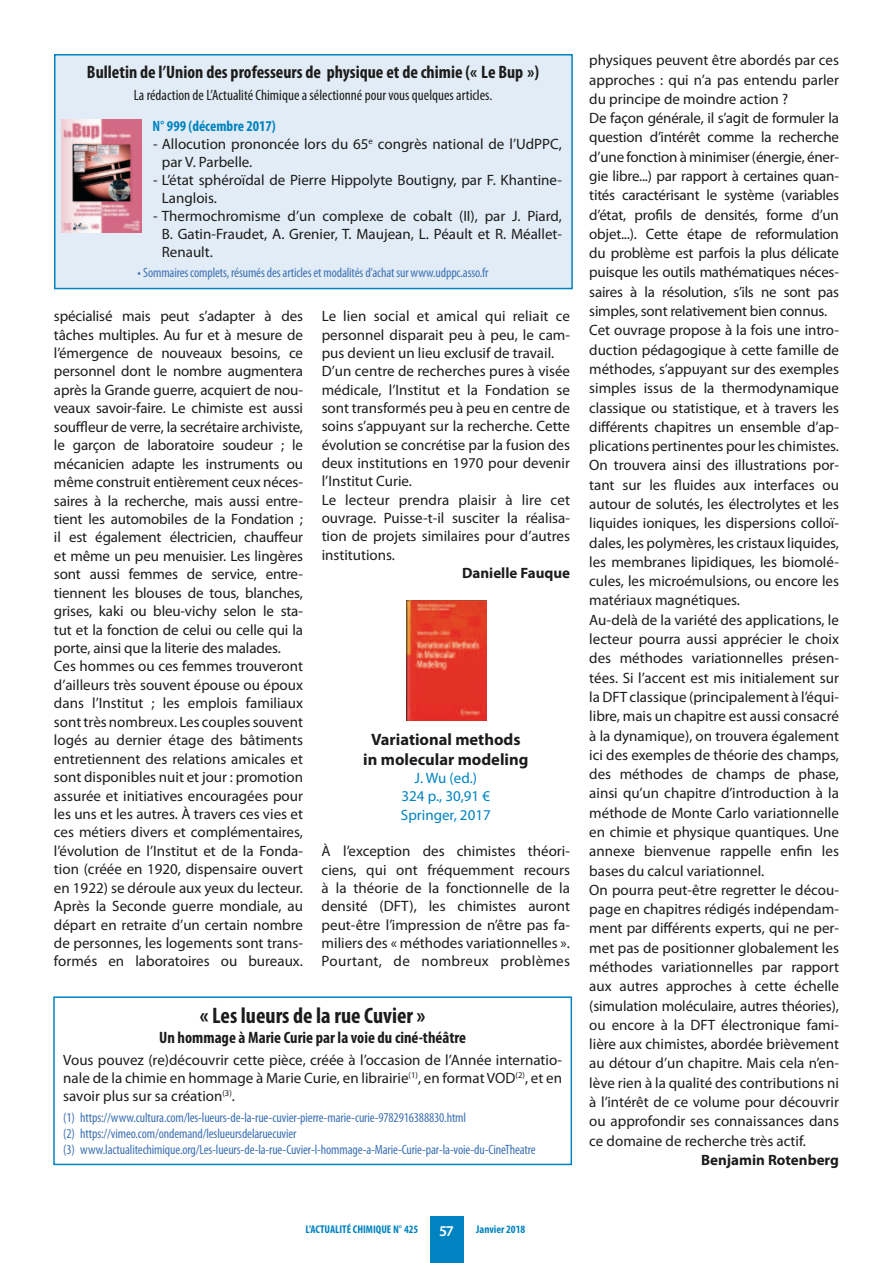
<style>
.page{position:relative;width:893px;height:1263px;background:#fff}
.page>*{position:absolute;margin:0;border:0;box-sizing:border-box;transform-origin:0 0}
.t1{font:700 condensed 22.5px "Myriad Pro";color:#1c1c1b}
.t2{font:700 condensed 18px "Myriad Pro";color:#1c1c1b}
.t3{font:700 condensed 16.5px "Myriad Pro";color:#1c1c1b}
.t4{font:700 16.5px/20.1px "Myriad Pro";color:#1c1c1b;text-align:center}
.t5{font:15px/19.4px "Myriad Pro";color:#1c1c1b}
.t6{font:condensed 15px "Myriad Pro";color:#1c1c1b}
.t7{font:15px/18.3px "Myriad Pro";color:#0083c0;text-align:center}
.t8{font:700 15px "Myriad Pro";color:#1c1c1b}
.t9{font:700 condensed 15px "Myriad Pro";color:#0083c0}
.t10{font:600 15px "Myriad Pro";color:#fff}
.t11{font:condensed 13.5px/16.2px "Myriad Pro";letter-spacing:-.01em;color:#3e72b4}
.t12{font:700 condensed 11.25px "Myriad Pro";color:#0083c0}
</style>
<div class="page">
<div style="left:432px;top:1216px;width:31px;height:47px;background:#0083c0"></div>
<div style="left:431px;top:1216px;width:31px;height:47px;background:#0083c0"></div>
<img style="left:407px;top:600px;width:79px;height:120px">
<div style="left:53px;top:996px;width:519px;height:169px;border:2px solid #0083c0"></div>
<div style="left:55px;top:55px;width:517px;height:234px;background:#e2ecf6"></div>
<div style="left:54px;top:54px;width:519px;height:235px;border:2px solid #0083c0"></div>
<img style="left:62px;top:119px;width:80px;height:113px">
<p class="t2" style="left:87px;top:60px;width:454px">Bulletin de l’Union des professeurs de physique et de chimie (« Le Bup »)</p>
<p class="t6" style="left:134px;top:86px;width:360px">La rédaction de L’Actualité Chimique a sélectionné pour vous quelques articles.</p>
<p class="t9" style="left:153px;top:116px;width:125px">N° 999 (décembre 2017)</p>
<p class="t5" style="left:162px;top:134px;width:402px;line-height:18px;text-indent:-8px">- Allocution prononcée lors du 65<sup>e</sup> congrès national de l’UdPPC, par V. Parbelle.</p>
<p class="t5" style="left:162px;top:170px;width:402px;line-height:18px;text-indent:-9px">- L’état sphéroïdal de Pierre Hippolyte Boutigny, par F. Khantine-<br>Langlois.</p>
<p class="t5" style="left:162px;top:206px;width:402px;line-height:18px;text-align:justify;text-indent:-9px">- Thermochromisme d’un complexe de cobalt (II), par J. Piard, B. Gatin-Fraudet, A. Grenier, T. Maujean, L. Péault et R. Méallet-Renault.</p>
<p class="t11" style="left:137px;top:264px;width:353px">• Sommairescomplets, résumésdesarticlesetmodalitésd’achatsurwww.udppc.asso.fr</p>
<p class="t5" style="left:54px;top:307px;width:251px;line-height:18.5px">spécialisé mais peut s’adapter à des tâches multiples. Au fur et à mesure de l’émergence de nouveaux besoins, ce personnel dont le nombre augmentera après la Grande guerre, acquiert de nou&shy;veaux savoir-faire. Le chimiste est aussi souffleur de verre, la secrétaire archiviste, le garçon de laboratoire soudeur ; le mécanicien adapte les instruments ou même construit entièrement ceux néces&shy;saires à la recherche, mais aussi entre&shy;tient les automobiles de la Fondation ; il est également électricien, chauffeur et même un peu menuisier. Les lingères sont aussi femmes de service, entre&shy;tiennent les blouses de tous, blanches, grises, kaki ou bleu-vichy selon le sta&shy;tut et la fonction de celui ou celle qui la porte, ainsi que la literie des malades.<br>Ces hommes ou ces femmes trouveront d’ailleurs très souvent épouse ou époux dans l’Institut ; les emplois familiaux sont très nombreux. Les couples souvent logés au dernier étage des bâtiments entretiennent des relations amicales et sont disponibles nuit et jour : promotion assurée et initiatives encouragées pour les uns et les autres. À travers ces vies et ces métiers divers et complémentaires, l’évolution de l’Institut et de la Fonda&shy;tion (créée en 1920, dispensaire ouvert en 1922) se déroule aux yeux du lecteur.<br>Après la Seconde guerre mondiale, au départ en retraite d’un certain nombre de personnes, les logements sont trans&shy;formés en laboratoires ou bureaux.</p>
<p class="t5" style="left:322px;top:307px;width:250px;line-height:18.3px">Le lien social et amical qui reliait ce personnel disparait peu à peu, le cam&shy;pus devient un lieu exclusif de travail.<br>D’un centre de recherches pures à visée médicale, l’Institut et la Fondation se sont transformés peu à peu en centre de soins s’appuyant sur la recherche. Cette évolution se concrétise par la fusion des deux institutions en 1970 pour devenir l’Institut Curie.<br>Le lecteur prendra plaisir à lire cet ouvrage. Puisse-t-il susciter la réalisa&shy;tion de projets similaires pour d’autres institutions.</p>
<p class="t8" style="left:462px;top:563px;width:109px">Danielle Fauque</p>
<p class="t4" style="left:363px;top:728px;width:167px">Variational methods in molecular modeling</p>
<p class="t7" style="left:401px;top:769px;width:91px">J. Wu (ed.)<br>324 p., 30,91 €<br>Springer, 2017</p>
<p class="t5" style="left:322px;top:842px;width:250px;line-height:18.3px;text-align:justify">À l’exception des chimistes théori&shy;ciens, qui ont fréquemment recours à la théorie de la fonctionnelle de la densité (DFT), les chimistes auront peut-être l’impression de n’être pas fa&shy;miliers des « méthodes variationnelles ».<br>Pourtant, de nombreux problèmes</p>
<h1 class="t1" style="left:200px;top:1002px;width:227px">« Les lueurs de la rue Cuvier »</h1>
<p class="t3" style="left:159px;top:1027px;width:308px">Un hommage à Marie Curie par la voie du ciné-théâtre</p>
<p class="t5" style="left:63px;top:1051px;width:500px;line-height:18px;text-align:justify">Vous pouvez (re)découvrir cette pièce, créée à l’occasion de l’Année internatio&shy;nale de la chimie en hommage à Marie Curie, en librairie<sup>(1)</sup>, en format VOD<sup>(2)</sup>, et en savoir plus sur sa création<sup>(3)</sup>.</p>
<p class="t11" style="left:63px;top:1109px;width:474px">(1) https://www.cultura.com/les-lueurs-de-la-rue-cuvier-pierre-marie-curie-9782916388830.html<br>(2) https://vimeo.com/ondemand/leslueursdelaruecuvier<br>(3) www.lactualitechimique.org/Les-lueurs-de-la-rue-Cuvier-l-hommage-a-Marie-Curie-par-la-voie-du-CineTheatre</p>
<p class="t5" style="left:589px;top:50px;width:251px">physiques peuvent être abordés par ces approches : qui n’a pas entendu parler du principe de moindre action ?<br>De façon générale, il s’agit de formuler la question d’intérêt comme la recherche d’une fonction à minimiser (énergie, éner&shy;gie libre...) par rapport à certaines quan&shy;tités caractérisant le système (variables d’état, profils de densités, forme d’un objet...). Cette étape de reformulation du problème est parfois la plus délicate puisque les outils mathématiques néces&shy;saires à la résolution, s’ils ne sont pas simples, sont relativement bien connus.<br>Cet ouvrage propose à la fois une intro&shy;duction pédagogique à cette famille de méthodes, s’appuyant sur des exemples simples issus de la thermodynamique classique ou statistique, et à travers les différents chapitres un ensemble d’ap&shy;plications pertinentes pour les chimistes.<br>On trouvera ainsi des illustrations por&shy;tant sur les fluides aux interfaces ou autour de solutés, les électrolytes et les liquides ioniques, les dispersions colloï&shy;dales, les polymères, les cristaux liquides, les membranes lipidiques, les biomolé&shy;cules, les microémulsions, ou encore les matériaux magnétiques.<br>Au-delà de la variété des applications, le lecteur pourra aussi apprécier le choix des méthodes variationnelles présen&shy;tées. Si l’accent est mis initialement sur la DFT classique (principalement à l’équi&shy;libre, mais un chapitre est aussi consacré à la dynamique), on trouvera également ici des exemples de théorie des champs, des méthodes de champs de phase, ainsi qu’un chapitre d’introduction à la méthode de Monte Carlo variationnelle en chimie et physique quantiques. Une annexe bienvenue rappelle enfin les bases du calcul variationnel.<br>On pourra peut-être regretter le décou&shy;page en chapitres rédigés indépendam&shy;ment par différents experts, qui ne per&shy;met pas de positionner globalement les méthodes variationnelles par rapport aux autres approches à cette échelle (simulation moléculaire, autres théories), ou encore à la DFT électronique fami&shy;lière aux chimistes, abordée brièvement au détour d’un chapitre. Mais cela n’en&shy;lève rien à la qualité des contributions ni à l’intérêt de ce volume pour découvrir ou approfondir ses connaissances dans ce domaine de recherche très actif.</p>
<p class="t8" style="left:701px;top:1150px;width:139px">Benjamin Rotenberg</p>
<p class="t12" style="left:306px;top:1222px;width:114px">L'ACTUALITÉ CHIMIQUE N° 425</p>
<p class="t12" style="left:476px;top:1222px;width:51px">Janvier 2018</p>
<p class="t10" style="left:439px;top:1221px;width:16px">57</p>
</div>
